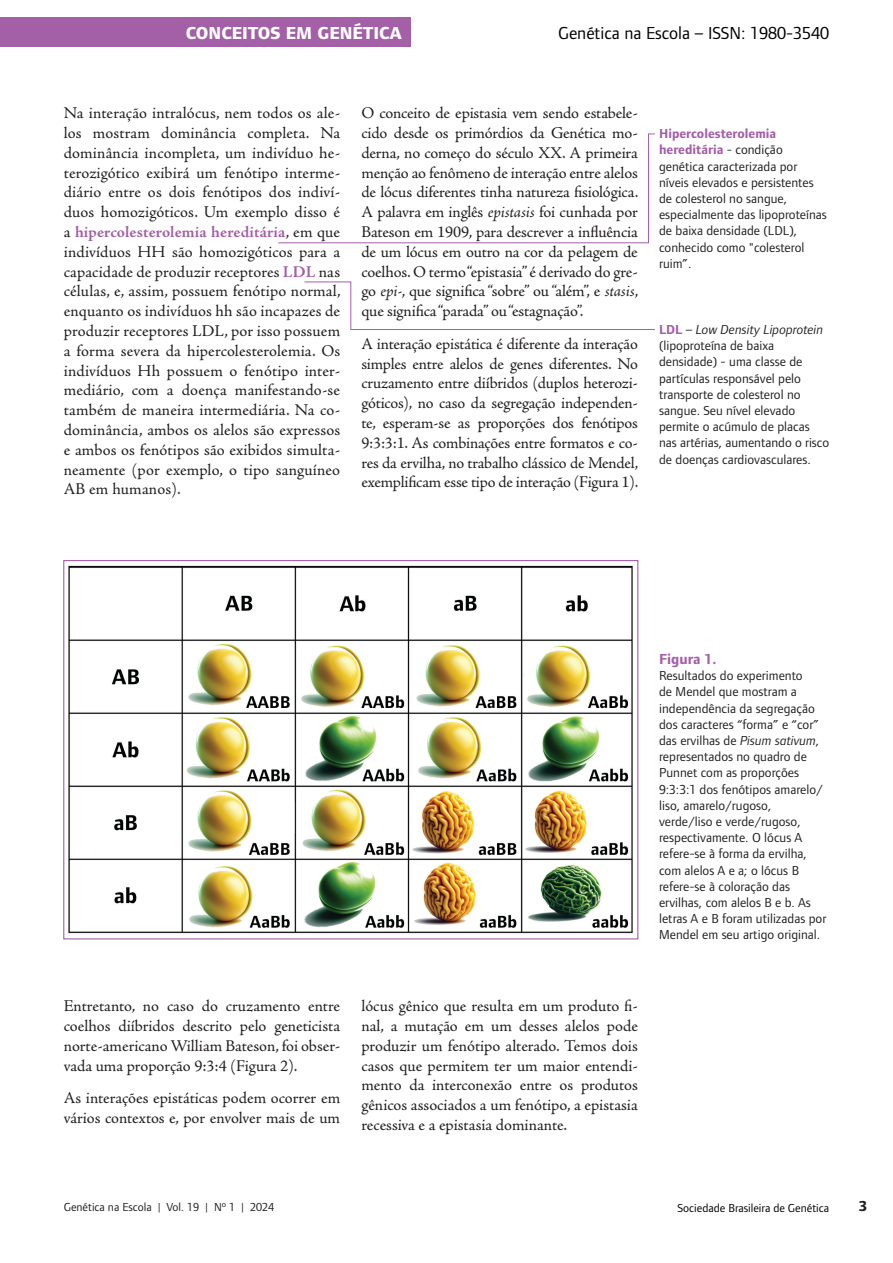
<style>
.page{position:relative;width:893px;height:1263px;background:#fff}
.page>*{position:absolute;margin:0;border:0;box-sizing:border-box;transform-origin:0 0}
.t1{font:18px "Foundry Form Sans";color:#000}
.t2{font:800 18px "Foundry Form Sans";color:#fff}
.t3{font:16.5px/19.8px "Adobe Jenson Pro";letter-spacing:-.005em;color:#231f20;text-align:justify}
.t4{font:700 15px "Foundry Form Sans";color:#a360a7}
.t5{font:800 15px "Foundry Form Sans";color:#231f20}
.t6{font:13.5px/16.2px "Foundry Form Sans";color:#231f20}
.t7{font:12px "Foundry Form Sans";color:#231f20}
.t8{font:12px "Foundry Form Sans";color:#000}
.s1{font-weight:700;color:#a360a7}
.s2{font-style:italic}
</style>
<div class="page">
<img style="left:68px;top:565px;width:565px;height:369px">
<svg style="left:304px;top:281px;width:351px;height:49px"></svg>
<svg style="left:278px;top:133px;width:377px;height:111px"></svg>
<div style="left:0;top:17px;width:411px;height:30px;background:#a360a7"></div>
<p class="t2" style="left:186px;top:23px;width:218px">CONCEITOS EM GENÉTICA</p>
<p class="t1" style="left:558px;top:23px;width:273px">Genética na Escola – ISSN: 1980-3540</p>
<p class="t3" style="left:64px;top:103px;width:278px">Na interação intralócus, nem todos os ale&shy;los mostram dominância completa. Na dominância incompleta, um indivíduo he&shy;terozigótico exibirá um fenótipo interme&shy;diário entre os dois fenótipos dos indiví&shy;duos homozigóticos. Um exemplo disso é a <span class="s1">hipercolesterolemia hereditária</span>, em que indivíduos HH são homozigóticos para a capacidade de produzir receptores <span class="s1">LDL</span> nas células, e, assim, possuem fenótipo normal, enquanto os indivíduos hh são incapazes de produzir receptores LDL, por isso possuem a forma severa da hipercolesterolemia. Os indivíduos Hh possuem o fenótipo inter&shy;mediário, com a doença manifestando-se também de maneira intermediária. Na co&shy;dominância, ambos os alelos são expressos e ambos os fenótipos são exibidos simulta&shy;neamente (por exemplo, o tipo sanguíneo AB em humanos).</p>
<p class="t3" style="left:361px;top:103px;width:278px">O conceito de epistasia vem sendo estabele&shy;cido desde os primórdios da Genética mo&shy;derna, no começo do século XX. A primeira menção ao fenômeno de interação entre alelos de lócus diferentes tinha natureza fisiológica.<br>A palavra em inglês <span class="s2">epistasis</span> foi cunhada por Bateson em 1909, para descrever a influência de um lócus em outro na cor da pelagem de coelhos. O termo “epistasia” é derivado do gre&shy;go <span class="s2">epi-</span>, que significa “sobre” ou “além”, e <span class="s2">stasis</span>, que significa “parada” ou “estagnação”.</p>
<p class="t3" style="left:361px;top:334px;width:278px">A interação epistática é diferente da interação simples entre alelos de genes diferentes. No cruzamento entre diíbridos (duplos heterozi&shy;góticos), no caso da segregação independen&shy;te, esperam-se as proporções dos fenótipos 9:3:3:1. As combinações entre formatos e co&shy;res da ervilha, no trabalho clássico de Mendel, exemplificam esse tipo de interação (Figura 1).</p>
<p class="t6" style="left:659px;top:125px;width:169px"><span class="s1">Hipercolesterolemia hereditária</span> - condição genética caracterizada por níveis elevados e persistentes de colesterol no sangue, especialmente das lipoproteínas de baixa densidade (LDL), conhecido como "colesterol ruim”.</p>
<p class="t6" style="left:659px;top:321px;width:172px"><span class="s1">LDL</span> <span class="s2">– Low Density Lipoprotein </span>(lipoproteína de baixa densidade) - uma classe de partículas responsável pelo transporte de colesterol no sangue. Seu nível elevado permite o acúmulo de placas nas artérias, aumentando o risco de doenças cardiovasculares.</p>
<p class="t4" style="left:659px;top:651px;width:59px">Figura 1.</p>
<p class="t6" style="left:659px;top:667px;width:169px">Resultados do experimento<br>de Mendel que mostram a independência da segregação dos caracteres “forma” e “cor” das ervilhas de <span class="s2">Pisum sativum</span>, representados no quadro de<br>Punnet com as proporções<br>9:3:3:1 dos fenótipos amarelo/ liso, amarelo/rugoso, verde/liso e verde/rugoso, respectivamente. O lócus A refere-se à forma da ervilha, com alelos A e a; o lócus B refere-se à coloração das ervilhas, com alelos B e b. As letras A e B foram utilizadas por<br>Mendel em seu artigo original.</p>
<p class="t3" style="left:64px;top:996px;width:278px">Entretanto, no caso do cruzamento entre coelhos diíbridos descrito pelo geneticista norte-americano William Bateson, foi obser&shy;vada uma proporção 9:3:4 (Figura 2).</p>
<p class="t3" style="left:64px;top:1088px;width:278px">As interações epistáticas podem ocorrer em vários contextos e, por envolver mais de um</p>
<p class="t3" style="left:361px;top:996px;width:278px">lócus gênico que resulta em um produto fi&shy;nal, a mutação em um desses alelos pode produzir um fenótipo alterado. Temos dois casos que permitem ter um maior entendi&shy;mento da interconexão entre os produtos gênicos associados a um fenótipo, a epistasia recessiva e a epistasia dominante.</p>
<p class="t7" style="left:64px;top:1200px;width:212px">Genética na Escola | Vol. 19 | Nº 1 | 2024</p>
<p class="t8" style="left:677px;top:1202px;width:153px">Sociedade Brasileira de Genética</p>
<p class="t5" style="left:859px;top:1198px;width:10px">3</p>
</div>
